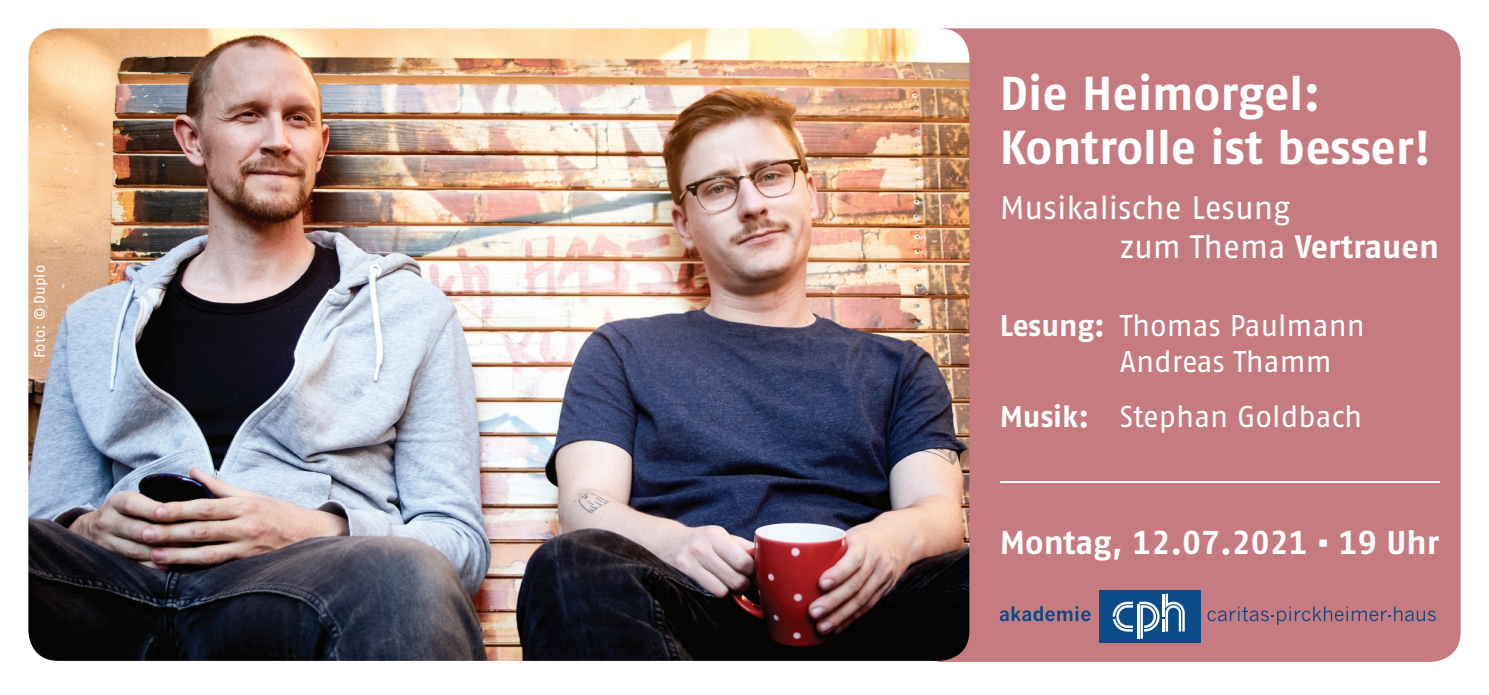
<style>
.page{position:relative;width:1489px;height:695px;background:#fff}
.page>*{position:absolute;margin:0;border:0;box-sizing:border-box;transform-origin:0 0}
.t1{font:47.5px/53.8px "Fago No Bold Tf";color:#fff}
.t2{font:33px "Fago No Bold Tf";color:#fff}
.t3{font:32.5px "Fago No Regular Tf";letter-spacing:-.005em;color:#fff}
.t4{font:32.5px "Fago No Bold Tf";color:#fff}
.t5{font:30px/36px "Fago No Regular Tf";color:#fff}
.t6{font:15px "Fago No Regular Tf";color:#fff}
.s1{font-family:"Fago No Regular Tf"}
.s2{font-family:"Fago No Bold Tf"}
.s3{font-family:"Trebuchet MS";font-weight:700}
</style>
<div class="page">
<div style="left:913px;top:28px;width:547px;height:633px;background:#c67b80;border-radius:30px"></div>
<img style="left:28px;top:28px;width:941px;height:632px">
<hr style="left:999px;top:481px;width:440px;height:1px;background:#fff">
<svg style="left:999px;top:606px;width:91px;height:15px"></svg>
<div style="left:1099px;top:589px;width:101px;height:53px;background:#0b4b88"></div>
<svg style="left:1112px;top:601px;width:20px;height:30px"></svg>
<hr style="left:1136px;top:604px;width:3px;height:34px;background:#fff">
<svg style="left:1139px;top:593px;width:45px;height:45px"></svg>
<svg style="left:1207px;top:606px;width:228px;height:19px"></svg>
<p class="t6" style="left:31px;top:358px;width:95px;rotate:-90deg">Foto: © Duplo</p>
<h1 class="t1" style="left:999px;top:66px;width:432px">Die Heimorgel:<br>Kontrolle ist besser!</h1>
<p class="t3" style="left:999px;top:189px;width:292px">Musikalische Lesung</p>
<p class="t4" style="left:1119px;top:227px;width:321px"><span class="s1">zum Thema</span> Vertrauen</p>
<p class="t5" style="left:1119px;top:307px;width:247px;text-indent:-120px"><span class="s2">Lesung:</span> Thomas Paulmann<br>Andreas Thamm</p>
<p class="t5" style="left:999px;top:398px;width:364px"><span class="s2">Musik:</span> Stephan Goldbach</p>
<p class="t2" style="left:999px;top:522px;width:441px">Montag, 12.07.2021 <span class="s3">▪</span> 19 Uhr</p>
</div>
